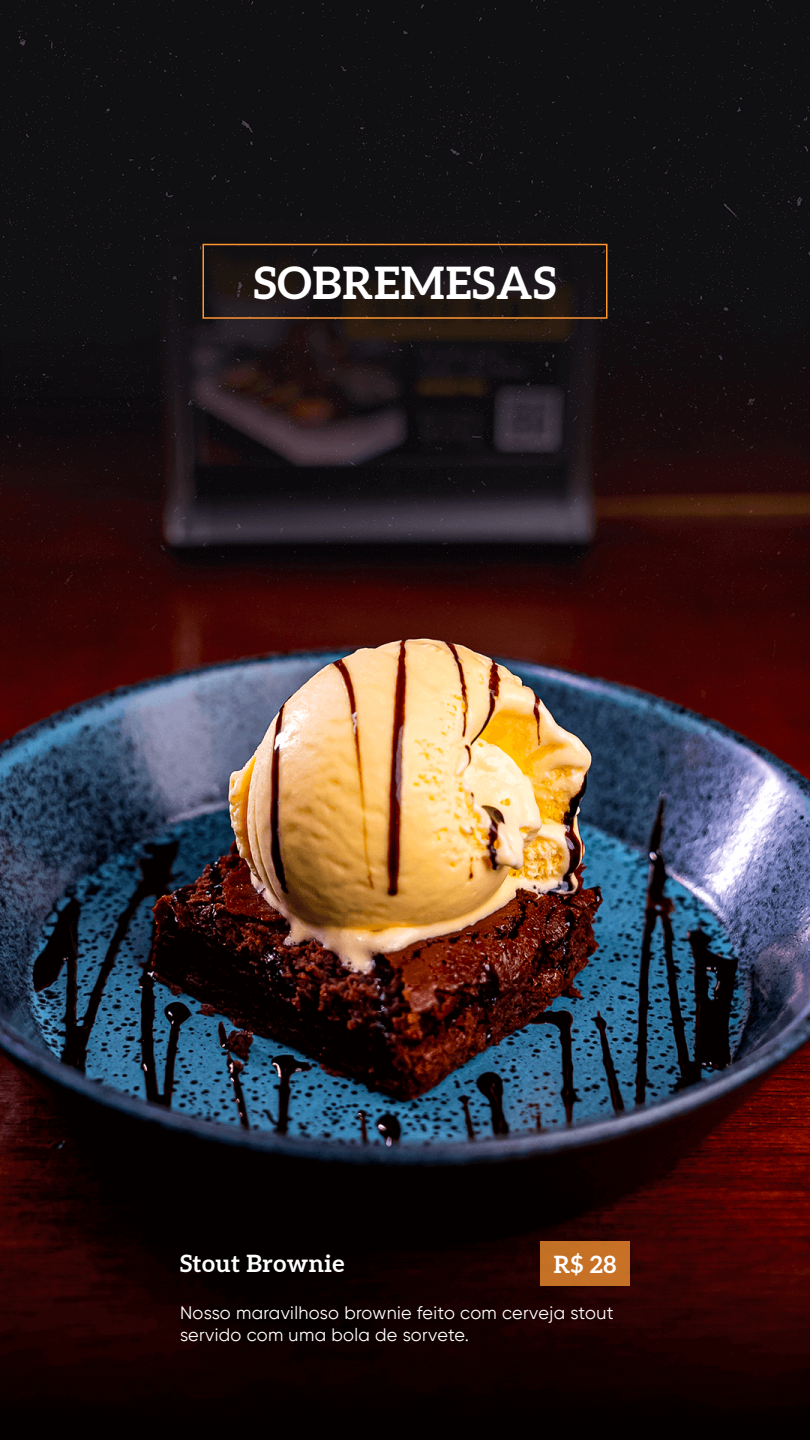
<style>
.page{position:relative;width:810px;height:1440px;background:#fff}
.page>*{position:absolute;margin:0;border:0;box-sizing:border-box;transform-origin:0 0}
.t1{font:700 45px "Aleo";letter-spacing:.02em;color:#fff}
.t2{font:700 24px "Aleo";letter-spacing:.02em;color:#fff}
.t3{font:18px/21.6px "Gilroy";letter-spacing:.02em;color:#fff}
</style>
<div class="page">
<img style="left:0;top:0;width:810px;height:1440px">
<div style="left:540px;top:1241px;width:90px;height:45px;background:#c67126"></div>
<svg style="left:202px;top:243px;width:406px;height:77px;background:#241a15"></svg>
<h1 class="t1" style="left:254px;top:255px;width:304px">SOBREMESAS</h1>
<h2 class="t2" style="left:180px;top:1248px;width:166px">Stout Brownie</h2>
<h2 class="t2" style="left:554px;top:1250px;width:64px">R$ 28</h2>
<p class="t3" style="left:180px;top:1302px;width:435px">Nosso maravilhoso brownie feito com cerveja stout servido com uma bola de sorvete.</p>
</div>
